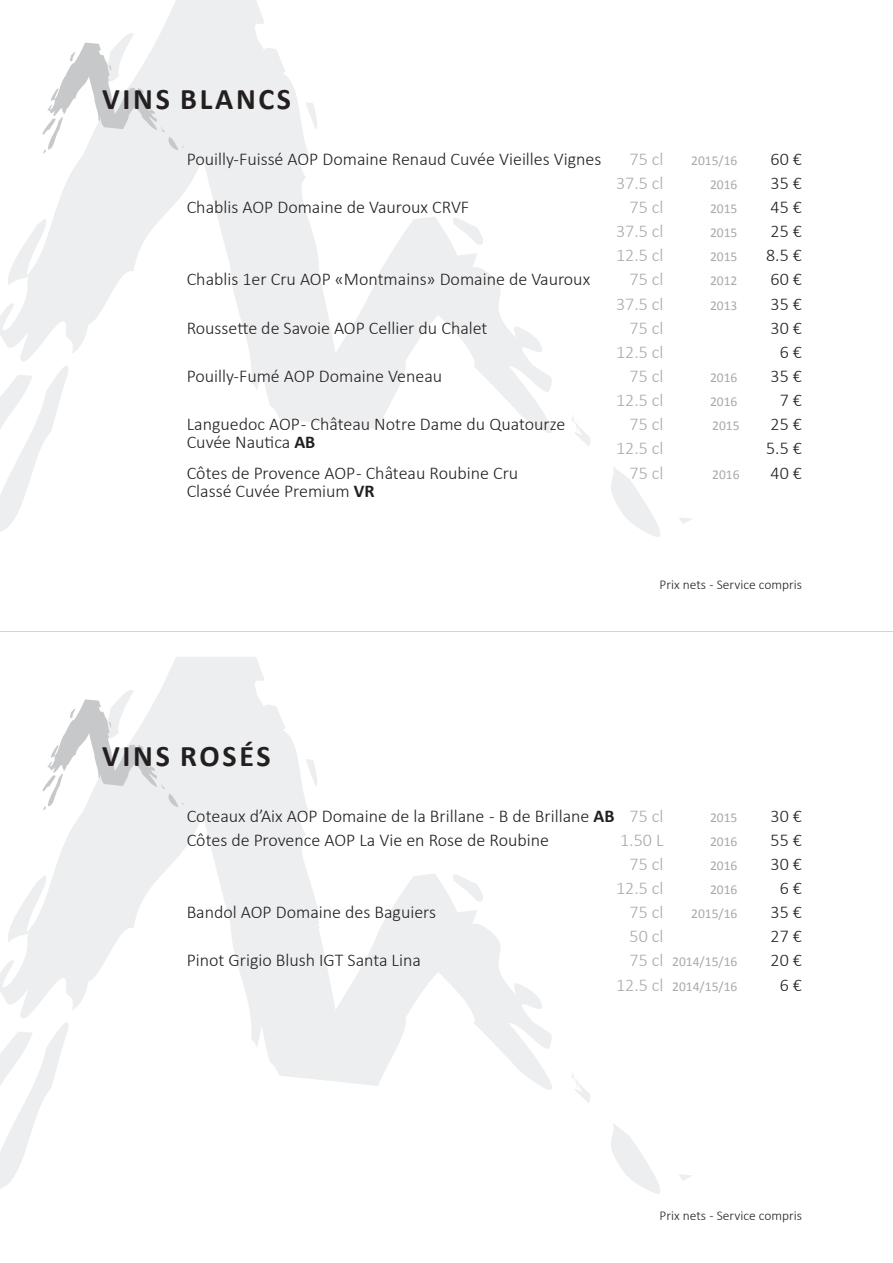
<style>
.page{position:relative;width:893px;height:1263px;background:#fff}
.page>*{position:absolute;margin:0;border:0;box-sizing:border-box;transform-origin:0 0}
.t1{font:700 30px "Calibri";letter-spacing:.09em;color:#231f20}
.t2{font:300 18px "Calibri";color:#231f20}
.t3{font:300 18px "Calibri";color:#a8a9ad}
.t4{font:13.5px "Calibri";color:#a8a9ad}
.t5{font:300 13.5px "Calibri";color:#231f20}
.s1{font-weight:700}
</style>
<div class="page">
<svg style="left:611px;top:1124px;width:49px;height:70px"></svg>
<svg style="left:679px;top:1174px;width:13px;height:7px"></svg>
<svg style="left:588px;top:1093px;width:3px;height:10px"></svg>
<svg style="left:0;top:657px;width:588px;height:445px"></svg>
<svg style="left:305px;top:759px;width:15px;height:27px"></svg>
<svg style="left:0;top:1009px;width:71px;height:180px"></svg>
<svg style="left:611px;top:467px;width:49px;height:70px"></svg>
<svg style="left:679px;top:518px;width:12px;height:6px"></svg>
<svg style="left:588px;top:436px;width:3px;height:10px"></svg>
<svg style="left:0;top:0;width:588px;height:445px"></svg>
<svg style="left:305px;top:102px;width:15px;height:27px"></svg>
<svg style="left:0;top:352px;width:71px;height:180px"></svg>
<hr style="left:0;top:631px;width:893px;height:1px;background:#231f20">
<svg style="left:43px;top:28px;width:142px;height:126px"></svg>
<svg style="left:43px;top:685px;width:142px;height:126px"></svg>
<p class="t1" style="left:102px;top:78px;width:190px">VINS BLANCS</p>
<p class="t2" style="left:187px;top:148px;width:416px">Pouilly-Fuissé AOP Domaine Renaud Cuvée Vieilles Vignes</p>
<p class="t2" style="left:187px;top:196px;width:284px">Chablis AOP Domaine de Vauroux CRVF</p>
<p class="t3" style="left:630px;top:148px;width:35px">75 cl</p>
<p class="t3" style="left:616px;top:172px;width:49px">37.5 cl</p>
<p class="t3" style="left:630px;top:196px;width:35px">75 cl</p>
<p class="t4" style="left:691px;top:151px;width:48px">2015/16</p>
<p class="t4" style="left:710px;top:175px;width:29px">2016</p>
<p class="t4" style="left:710px;top:199px;width:29px">2015</p>
<p class="t2" style="left:770px;top:148px;width:33px">60 €</p>
<p class="t2" style="left:770px;top:172px;width:33px">35 €</p>
<p class="t2" style="left:770px;top:196px;width:33px">45 €</p>
<p class="t3" style="left:616px;top:220px;width:49px">37.5 cl</p>
<p class="t4" style="left:710px;top:223px;width:29px">2015</p>
<p class="t2" style="left:770px;top:220px;width:33px">25 €</p>
<p class="t3" style="left:616px;top:244px;width:49px">12.5 cl</p>
<p class="t4" style="left:710px;top:247px;width:29px">2015</p>
<p class="t2" style="left:766px;top:244px;width:37px">8.5 €</p>
<p class="t2" style="left:187px;top:268px;width:405px">Chablis 1er Cru AOP «Montmains» Domaine de Vauroux</p>
<p class="t2" style="left:187px;top:317px;width:302px">Roussette de Savoie AOP Cellier du Chalet</p>
<p class="t3" style="left:630px;top:268px;width:35px">75 cl</p>
<p class="t3" style="left:630px;top:317px;width:35px">75 cl</p>
<p class="t3" style="left:616px;top:292px;width:49px">37.5 cl</p>
<p class="t3" style="left:616px;top:341px;width:49px">12.5 cl</p>
<p class="t4" style="left:710px;top:272px;width:29px">2012</p>
<p class="t4" style="left:710px;top:296px;width:29px">2013</p>
<p class="t2" style="left:770px;top:268px;width:33px">60 €</p>
<p class="t2" style="left:770px;top:317px;width:33px">30 €</p>
<p class="t2" style="left:770px;top:292px;width:33px">35 €</p>
<p class="t2" style="left:780px;top:341px;width:24px">6 €</p>
<p class="t2" style="left:187px;top:365px;width:257px">Pouilly-Fumé AOP Domaine Veneau</p>
<p class="t3" style="left:630px;top:365px;width:35px">75 cl</p>
<p class="t3" style="left:616px;top:389px;width:49px">12.5 cl</p>
<p class="t2" style="left:187px;top:413px;width:380px">Languedoc AOP - Château Notre Dame du Quatourze</p>
<p class="t2" style="left:187px;top:431px;width:130px">Cuvée Nautica <span class="s1">AB</span></p>
<p class="t2" style="left:187px;top:461px;width:333px">Côtes de Provence AOP - Château Roubine Cru</p>
<p class="t2" style="left:187px;top:479px;width:189px">Classé Cuvée Premium <span class="s1">VR</span></p>
<p class="t3" style="left:630px;top:413px;width:35px">75 cl</p>
<p class="t3" style="left:630px;top:461px;width:35px">75 cl</p>
<p class="t3" style="left:616px;top:437px;width:49px">12.5 cl</p>
<p class="t4" style="left:710px;top:368px;width:29px">2016</p>
<p class="t4" style="left:710px;top:392px;width:29px">2016</p>
<p class="t4" style="left:712px;top:416px;width:29px">2015</p>
<p class="t4" style="left:712px;top:465px;width:29px">2016</p>
<p class="t2" style="left:770px;top:365px;width:33px">35 €</p>
<p class="t2" style="left:780px;top:389px;width:24px">7 €</p>
<p class="t2" style="left:766px;top:437px;width:37px">5.5 €</p>
<p class="t2" style="left:770px;top:413px;width:33px">25 €</p>
<p class="t2" style="left:770px;top:461px;width:33px">40 €</p>
<p class="t1" style="left:102px;top:735px;width:170px">VINS ROSÉS</p>
<p class="t5" style="left:660px;top:576px;width:144px">Prix nets - Service compris</p>
<p class="t2" style="left:187px;top:804px;width:429px">Coteaux d’Aix AOP Domaine de la Brillane - B de Brillane <span class="s1">AB</span></p>
<p class="t3" style="left:630px;top:804px;width:35px">75 cl</p>
<p class="t3" style="left:620px;top:828px;width:45px">1.50 L</p>
<p class="t3" style="left:630px;top:853px;width:35px">75 cl</p>
<p class="t3" style="left:616px;top:877px;width:49px">12.5 cl</p>
<p class="t2" style="left:187px;top:828px;width:364px">Côtes de Provence AOP La Vie en Rose de Roubine</p>
<p class="t2" style="left:187px;top:901px;width:251px">Bandol AOP Domaine des Baguiers</p>
<p class="t2" style="left:187px;top:949px;width:236px">Pinot Grigio Blush IGT Santa Lina</p>
<p class="t3" style="left:630px;top:901px;width:35px">75 cl</p>
<p class="t3" style="left:630px;top:949px;width:35px">75 cl</p>
<p class="t3" style="left:630px;top:925px;width:35px">50 cl</p>
<p class="t3" style="left:616px;top:973px;width:49px">12.5 cl</p>
<p class="t4" style="left:710px;top:808px;width:29px">2015</p>
<p class="t4" style="left:710px;top:832px;width:29px">2016</p>
<p class="t4" style="left:710px;top:856px;width:29px">2016</p>
<p class="t4" style="left:710px;top:880px;width:29px">2016</p>
<p class="t4" style="left:691px;top:904px;width:48px">2015/16</p>
<p class="t4" style="left:672px;top:952px;width:67px">2014/15/16</p>
<p class="t4" style="left:672px;top:977px;width:67px">2014/15/16</p>
<p class="t2" style="left:770px;top:804px;width:33px">30 €</p>
<p class="t2" style="left:770px;top:828px;width:33px">55 €</p>
<p class="t2" style="left:770px;top:853px;width:33px">30 €</p>
<p class="t2" style="left:780px;top:877px;width:24px">6 €</p>
<p class="t2" style="left:770px;top:901px;width:33px">35 €</p>
<p class="t2" style="left:770px;top:949px;width:33px">20 €</p>
<p class="t2" style="left:770px;top:925px;width:33px">27 €</p>
<p class="t2" style="left:780px;top:973px;width:24px">6 €</p>
<p class="t5" style="left:660px;top:1207px;width:144px">Prix nets - Service compris</p>
</div>
